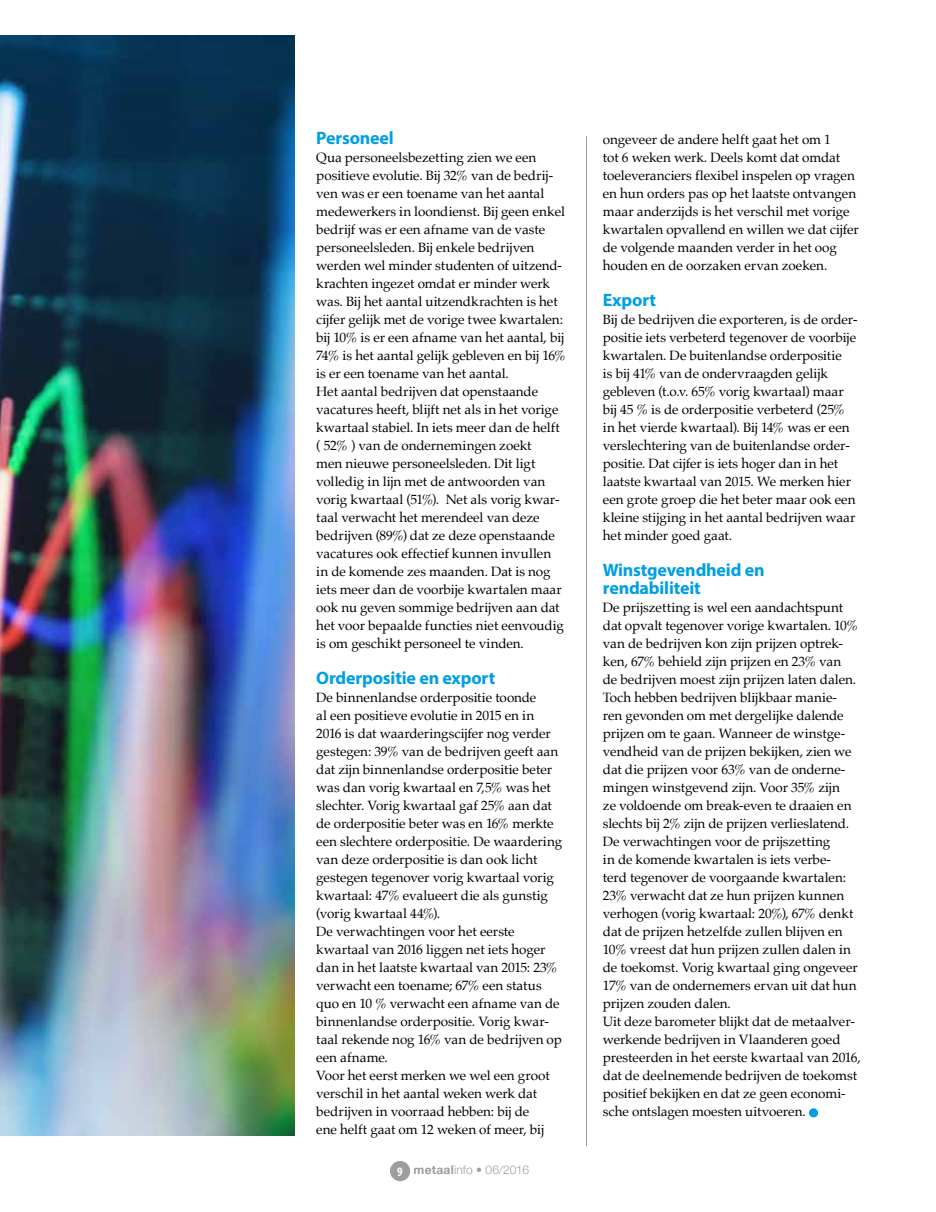
<style>
.page{position:relative;width:936px;height:1212px;background:#fff}
.page>*{position:absolute;margin:0;border:0;box-sizing:border-box;transform-origin:0 0}
.t1{font:700 18px/18px "Myriad Pro";letter-spacing:-.01em;color:#009fe3}
.t2{font:13.5px/18px "Palatino";letter-spacing:-.005em;color:#000}
.t3{font:300 12px "Helvetica Neue";letter-spacing:.005em;color:#9d9d9c}
.s1{font-family:"Myriad Pro";font-weight:700;font-stretch:condensed;font-size:13.05px;color:#fff}
.s2{font-weight:700}
</style>
<div class="page">
<div style="left:390px;top:1161px;width:20px;height:20px;background:#9d9d9c;border-radius:50%"></div>
<img style="left:0;top:35px;width:294px;height:1100px">
<div style="left:808px;top:1108px;width:10px;height:9px;background:#009fe3;border-radius:50%"></div>
<hr style="left:586px;top:136px;width:1px;height:1010px;background:#9d9d9c">
<h1 class="t1" style="left:316px;top:128px;width:79px">Personeel</h1>
<p class="t2" style="left:316px;top:148px;width:251px">Qua personeelsbezetting zien we een positieve evolutie. Bij 32% van de bedrij&shy;ven was er een toename van het aantal medewerkers in loondienst. Bij geen enkel bedrijf was er een afname van de vaste personeelsleden. Bij enkele bedrijven werden wel minder studenten of uitzend&shy;krachten ingezet omdat er minder werk was. Bij het aantal uitzendkrachten is het cijfer gelijk met de vorige twee kwartalen: bij 10% is er een afname van het aantal, bij 74% is het aantal gelijk gebleven en bij 16% is er een toename van het aantal.<br>Het aantal bedrijven dat openstaande vacatures heeft, blijft net als in het vorige kwartaal stabiel. In iets meer dan de helft ( 52% ) van de ondernemingen zoekt<br>men nieuwe personeelsleden. Dit ligt volledig in lijn met de antwoorden van vorig kwartaal (51%). Net als vorig kwar&shy;taal verwacht het merendeel van deze bedrijven (89%) dat ze deze openstaande vacatures ook effectief kunnen invullen in de komende zes maanden. Dat is nog iets meer dan de voorbije kwartalen maar ook nu geven sommige bedrijven aan dat het voor bepaalde functies niet eenvoudig is om geschikt personeel te vinden.</p>
<h1 class="t1" style="left:316px;top:668px;width:180px">Orderpositie en export</h1>
<p class="t2" style="left:316px;top:688px;width:247px">De binnenlandse orderpositie toonde<br>al een positieve evolutie in 2015 en in 2016 is dat waarderingscijfer nog verder gestegen: 39% van de bedrijven geeft aan dat zijn binnenlandse orderpositie beter was dan vorig kwartaal en 7,5% was het slechter. Vorig kwartaal gaf 25% aan dat de orderpositie beter was en 16% merkte een slechtere orderpositie. De waardering van deze orderpositie is dan ook licht gestegen tegenover vorig kwartaal vorig kwartaal: 47% evalueert die als gunstig (vorig kwartaal 44%).<br>De verwachtingen voor het eerste kwartaal van 2016 liggen net iets hoger dan in het laatste kwartaal van 2015: 23% verwacht een toename; 67% een status quo en 10 % verwacht een afname van de binnenlandse orderpositie. Vorig kwar&shy;taal rekende nog 16% van de bedrijven op een afname.<br>Voor het eerst merken we wel een groot verschil in het aantal weken werk dat bedrijven in voorraad hebben: bij de<br>ene helft gaat om 12 weken of meer, bij</p>
<p class="t3" style="left:397px;top:1159px;width:133px"><span class="s1">9</span> <span class="s2">metaal</span>info • 06/2016</p>
<p class="t2" style="left:603px;top:130px;width:257px">ongeveer de andere helft gaat het om 1<br>tot 6 weken werk. Deels komt dat omdat toeleveranciers flexibel inspelen op vragen en hun orders pas op het laatste ontvangen maar anderzijds is het verschil met vorige kwartalen opvallend en willen we dat cijfer de volgende maanden verder in het oog houden en de oorzaken ervan zoeken.</p>
<h1 class="t1" style="left:603px;top:290px;width:55px">Export</h1>
<p class="t2" style="left:603px;top:310px;width:256px">Bij de bedrijven die exporteren, is de order&shy;positie iets verbeterd tegenover de voorbije kwartalen. De buitenlandse orderpositie<br>is bij 41% van de ondervraagden gelijk gebleven (t.o.v. 65% vorig kwartaal) maar bij 45 % is de orderpositie verbeterd (25% in het vierde kwartaal). Bij 14% was er een verslechtering van de buitenlandse order&shy;positie. Dat cijfer is iets hoger dan in het laatste kwartaal van 2015. We merken hier een grote groep die het beter maar ook een kleine stijging in het aantal bedrijven waar het minder goed gaat.</p>
<h1 class="t1" style="left:603px;top:560px;width:163px">Winstgevendheid en rendabiliteit</h1>
<p class="t2" style="left:603px;top:598px;width:259px">De prijszetting is wel een aandachtspunt dat opvalt tegenover vorige kwartalen. 10% van de bedrijven kon zijn prijzen optrek&shy;ken, 67% behield zijn prijzen en 23% van<br>de bedrijven moest zijn prijzen laten dalen.<br>Toch hebben bedrijven blijkbaar manie-<br>ren gevonden om met dergelijke dalende prijzen om te gaan. Wanneer de winstge&shy;vendheid van de prijzen bekijken, zien we dat die prijzen voor 63% van de onderne&shy;mingen winstgevend zijn. Voor 35% zijn<br>ze voldoende om break-even te draaien en slechts bij 2% zijn de prijzen verlieslatend.<br>De verwachtingen voor de prijszetting<br>in de komende kwartalen is iets verbe-<br>terd tegenover de voorgaande kwartalen:<br>23% verwacht dat ze hun prijzen kunnen verhogen (vorig kwartaal: 20%), 67% denkt dat de prijzen hetzelfde zullen blijven en 10% vreest dat hun prijzen zullen dalen in de toekomst. Vorig kwartaal ging ongeveer 17% van de ondernemers ervan uit dat hun prijzen zouden dalen.<br>Uit deze barometer blijkt dat de metaalver&shy;werkende bedrijven in Vlaanderen goed presteerden in het eerste kwartaal van 2016, dat de deelnemende bedrijven de toekomst positief bekijken en dat ze geen economi&shy;sche ontslagen moesten uitvoeren.</p>
</div>
